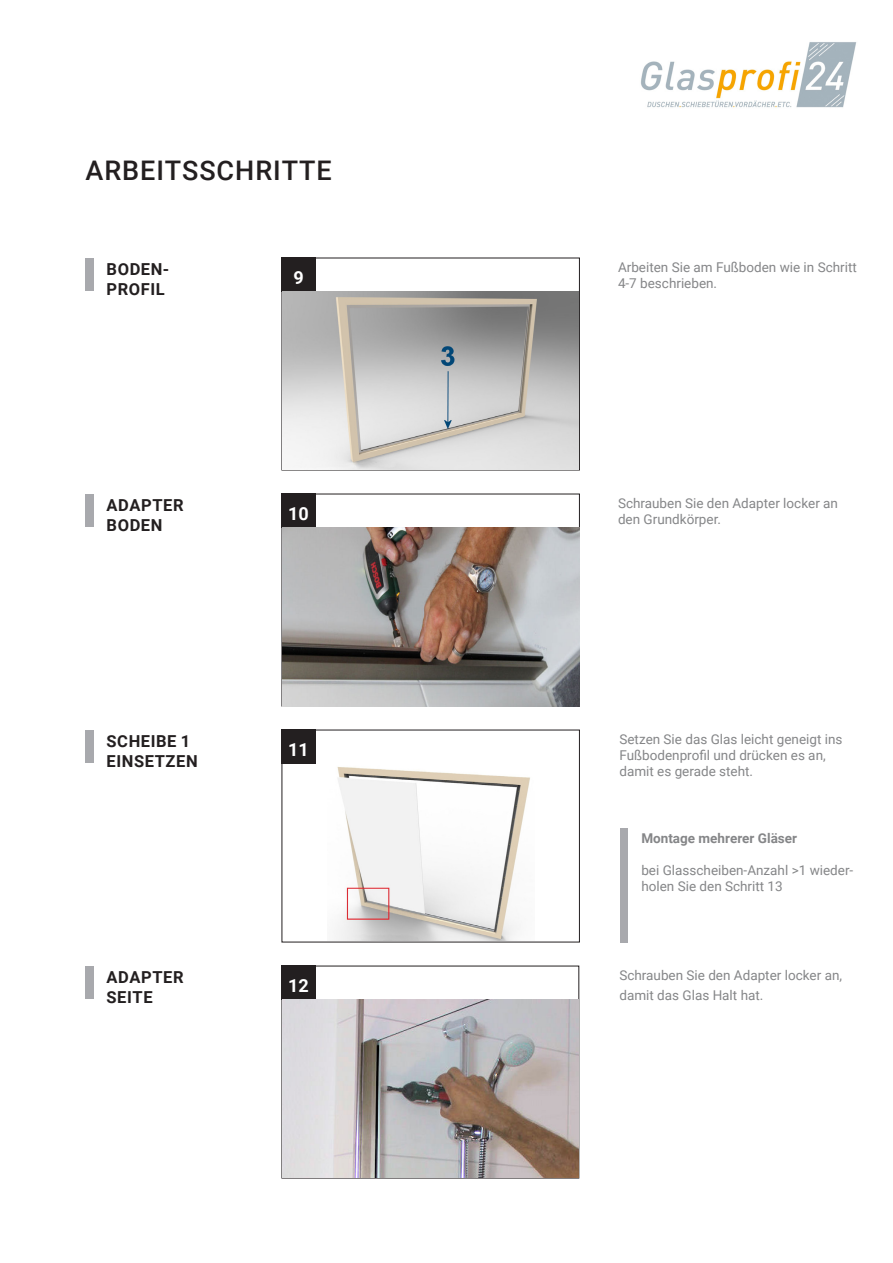
<style>
.page{position:relative;width:893px;height:1263px;background:#fff}
.page>*{position:absolute;margin:0;border:0;box-sizing:border-box;transform-origin:0 0}
.Headline{font:500 27px "Roboto";letter-spacing:.035em;color:#231f20}
.Bildbeschreibung_Sub{font:700 18px "Roboto";color:#fff}
.Randbemerkung{font:700 16.5px/19.8px "Roboto";letter-spacing:.035em;color:#231f20}
.Grundschrift{font:13.5px/16.2px "Roboto";color:#858688}
.t1{font:700 13.5px "Roboto";color:#858688}
</style>
<div class="page">
<img style="left:641px;top:42px;width:216px;height:66px">
<div style="left:282px;top:258px;width:34px;height:34px;background:#231f20"></div>
<div style="left:282px;top:494px;width:34px;height:34px;background:#231f20"></div>
<div style="left:282px;top:730px;width:34px;height:34px;background:#231f20"></div>
<div style="left:282px;top:966px;width:34px;height:34px;background:#231f20"></div>
<div style="left:85px;top:258px;width:9px;height:32px;background:#a8a9ad"></div>
<div style="left:85px;top:494px;width:9px;height:32px;background:#a8a9ad"></div>
<div style="left:85px;top:730px;width:9px;height:32px;background:#a8a9ad"></div>
<div style="left:85px;top:966px;width:9px;height:32px;background:#a8a9ad"></div>
<img style="left:282px;top:292px;width:296px;height:177px">
<img style="left:282px;top:528px;width:297px;height:178px">
<img style="left:334px;top:767px;width:196px;height:173px">
<img style="left:282px;top:1000px;width:296px;height:178px">
<div style="left:620px;top:828px;width:8px;height:114px;background:#a8a9ad"></div>
<p class="Headline" style="left:86px;top:151px;width:248px">ARBEITSSCHRITTE</p>
<p class="Randbemerkung" style="left:107px;top:259px;width:64px">BODEN-<br>PROFIL</p>
<p class="Randbemerkung" style="left:107px;top:495px;width:79px">ADAPTER<br>BODEN</p>
<p class="Randbemerkung" style="left:107px;top:731px;width:93px">SCHEIBE 1<br>EINSETZEN</p>
<p class="Bildbeschreibung_Sub" style="left:293px;top:265px;width:12px">9</p>
<p class="Bildbeschreibung_Sub" style="left:288px;top:501px;width:22px">10</p>
<p class="Bildbeschreibung_Sub" style="left:288px;top:737px;width:22px">11</p>
<p class="Grundschrift" style="left:618px;top:258px;width:240px">Arbeiten Sie am Fußboden wie in Schritt<br>4-7 beschrieben.</p>
<p class="Grundschrift" style="left:618px;top:494px;width:222px">Schrauben Sie den Adapter locker an den Grundkörper.</p>
<p class="Grundschrift" style="left:619px;top:730px;width:225px">Setzen Sie das Glas leicht geneigt ins<br>Fußbodenprofil und drücken es an, damit es gerade steht.</p>
<p class="t1" style="left:641px;top:828px;width:157px">Montage mehrerer Gläser</p>
<p class="Grundschrift" style="left:641px;top:861px;width:213px">bei Glasscheiben-Anzahl &gt;1 wieder&shy;holen Sie den Schritt 13</p>
<p class="Randbemerkung" style="left:107px;top:967px;width:79px">ADAPTER<br>SEITE</p>
<p class="Bildbeschreibung_Sub" style="left:288px;top:973px;width:22px">12</p>
<p class="Grundschrift" style="left:619px;top:965px;width:224px;line-height:19.8px">Schrauben Sie den Adapter locker an, damit das Glas Halt hat.</p>
</div>
